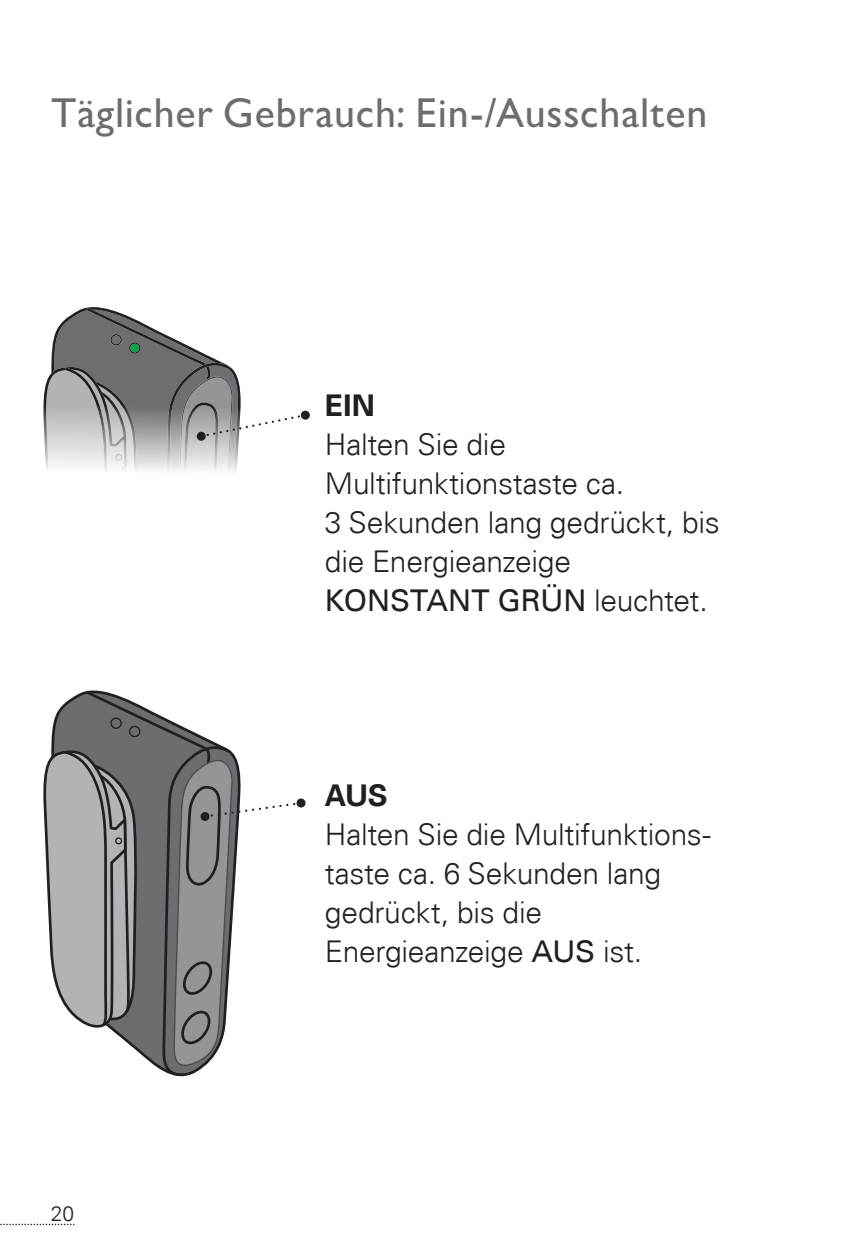
<style>
.page{position:relative;width:842px;height:1259px;background:#fff}
.page>*{position:absolute;margin:0;border:0;box-sizing:border-box;transform-origin:0 0}
.t1{font:500 42px "Gill Sans MT Pro";letter-spacing:.02em;color:#6c6d70}
.t2{font:300 30px/39px "Univers Com 45";letter-spacing:-.01em;color:#231f20}
.t3{font:30px "Univers Com 55 Roman";color:#231f20}
.t4{font:700 30px "Univers Com 65";letter-spacing:.005em;color:#231f20}
.t5{font:300 21px "Univers Com 45";color:#231f20}
.s1{font-family:"Univers Com 45";font-weight:300}
.s2{font-family:"Univers Com 55 Roman";font-weight:400}
</style>
<div class="page">
<svg style="left:0;top:1223px;width:75px;height:2px"></svg>
<img style="left:51px;top:307px;width:190px;height:165px">
<img style="left:127px;top:381px;width:10px;height:91px">
<img style="left:87px;top:308px;width:123px;height:71px">
<img style="left:166px;top:363px;width:64px;height:109px">
<img style="left:179px;top:376px;width:54px;height:96px">
<img style="left:184px;top:402px;width:34px;height:70px">
<img style="left:43px;top:367px;width:84px;height:105px">
<img style="left:65px;top:367px;width:42px;height:105px">
<svg style="left:115px;top:454px;width:7px;height:7px"></svg>
<svg style="left:129px;top:342px;width:11px;height:12px"></svg>
<svg style="left:200px;top:414px;width:101px;height:23px"></svg>
<div style="left:197px;top:432px;width:9px;height:9px;background:#231f20;border-radius:50%"></div>
<div style="left:301px;top:411px;width:9px;height:9px;background:#231f20;border-radius:50%"></div>
<svg style="left:43px;top:690px;width:259px;height:387px"></svg>
<div style="left:200px;top:812px;width:9px;height:9px;background:#231f20;border-radius:50%"></div>
<div style="left:296px;top:798px;width:9px;height:9px;background:#231f20;border-radius:50%"></div>
<h1 class="t1" style="left:51px;top:88px;width:658px">Täglicher Gebrauch: Ein-/Ausschalten</h1>
<p class="t4" style="left:325px;top:387px;width:52px">EIN</p>
<p class="t2" style="left:325px;top:424px;width:397px">Halten Sie die<br>Multifunktionstaste ca.<br>3 Sekunden lang gedrückt, bis die Energieanzeige</p>
<p class="t3" style="left:325px;top:582px;width:384px">KONSTANT GRÜN <span class="s1">leuchtet.</span></p>
<p class="t5" style="left:51px;top:1201px;width:25px">20</p>
<p class="t4" style="left:325px;top:777px;width:64px">AUS</p>
<p class="t2" style="left:325px;top:814px;width:388px">Halten Sie die Multifunktions&shy;taste ca. 6 Sekunden lang gedrückt, bis die<br>Energieanzeige <span class="s2">AUS</span> ist.</p>
</div>
